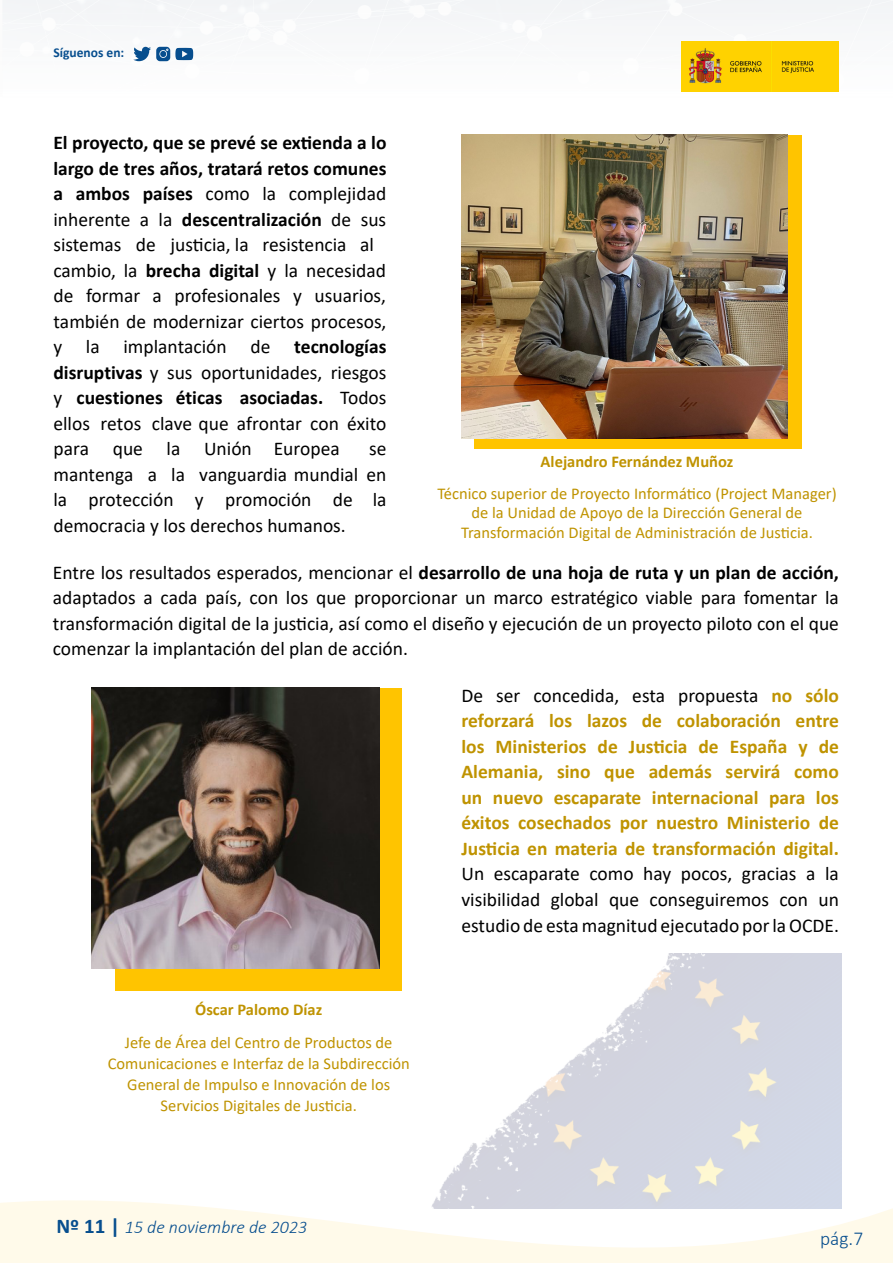
<style>
.page{position:relative;width:893px;height:1263px;background:#fff}
.page>*{position:absolute;margin:0;border:0;box-sizing:border-box;transform-origin:0 0}
.t1{font:19.5px/25.5px "Calibri";color:#000;text-align:justify}
.t2{font:700 19.5px/25.5px "Calibri";color:#bf9300;text-align:justify}
.t3{font:300 19.5px "Calibri";color:#074e8e}
.t4{font:italic 300 18px "Calibri";color:#074e8e}
.t5{font:16.5px/21px "Calibri";color:#bf9300;text-align:center}
.t6{font:700 16.5px "Calibri";color:#bf9300}
.t7{font:700 13.5px "Calibri";color:#074e8e}
.s1{font-weight:700}
.s2{font-weight:700;font-style:normal;font-size:21px}
.s3{font-weight:400;color:#000}
</style>
<div class="page">
<img style="left:3px;top:0;width:890px;height:92px">
<svg style="left:133px;top:47px;width:60px;height:14px"></svg>
<img style="left:681px;top:42px;width:157px;height:50px">
<svg style="left:0;top:1176px;width:893px;height:87px;fill:#fffaea"></svg>
<div style="left:116px;top:688px;width:286px;height:303px;background:#ffc400"></div>
<img style="left:92px;top:687px;width:288px;height:281px">
<div style="left:474px;top:135px;width:328px;height:314px;background:#ffc400"></div>
<img style="left:461px;top:134px;width:326px;height:304px">
<img style="left:422px;top:953px;width:419px;height:256px">
<p class="t7" style="left:53px;top:43px;width:72px">Síguenos en:</p>
<p class="t1" style="left:53px;top:129px;width:335px;text-align:left"><span class="s1">El proyecto, que se prevé se extienda a lo largo de tres años, tratará retos comunes a ambos países</span> como la complejidad inherente a la <span class="s1">descentralización</span> de sus sistemas de justicia, la resistencia al cambio, la <span class="s1">brecha digital</span> y la necesidad de formar a profesionales y usuarios, también de modernizar ciertos procesos, y la implantación de <span class="s1">tecnologías disruptivas</span> y sus oportunidades, riesgos y <span class="s1">cuestiones éticas asociadas.</span> Todos ellos retos clave que afrontar con éxito para que la Unión Europea</p>
<p class="t1" style="left:53px;top:435px;width:335px;text-indent:316px">se mantenga a la vanguardia mundial en la protección y promoción de la democracia y los derechos humanos.</p>
<p class="t1" style="left:53px;top:559px;width:788px">Entre los resultados esperados, mencionar el <span class="s1">desarrollo de una hoja de ruta y un plan de acción, </span>adaptados a cada país, con los que proporcionar un marco estratégico viable para fomentar la transformación digital de la justicia, así como el diseño y ejecución de un proyecto piloto con el que comenzar la implantación del plan de acción.</p>
<p class="t6" style="left:541px;top:450px;width:194px">Alejandro Fernández Muñoz</p>
<p class="t5" style="left:437px;top:483px;width:401px;line-height:19.5px">Técnico superior de Proyecto Informático (Project Manager) de la Unidad de Apoyo de la Dirección General de<br>Transformación Digital de Administración de Justicia.</p>
<p class="t6" style="left:195px;top:998px;width:129px">Óscar Palomo Díaz</p>
<p class="t5" style="left:108px;top:1032px;width:304px">Jefe de Área del Centro de Productos de Comunicaciones e Interfaz de la Subdirección General de Impulso e Innovación de los Servicios Digitales de Justicia.</p>
<p class="t4" style="left:56px;top:1216px;width:252px"><span class="s2">Nº 11 |</span> 15 de noviembre de 2023</p>
<p class="t2" style="left:461px;top:682px;width:379px"><span class="s3">De ser concedida, esta propuesta</span> no sólo reforzará los lazos de colaboración entre los Ministerios de Justicia de España y de Alemania, sino que además servirá como un nuevo escaparate internacional para los éxitos cosechados por nuestro Ministerio de Justicia en materia de transformación digital.</p>
<p class="t1" style="left:461px;top:861px;width:379px">Un escaparate como hay pocos, gracias a la visibilidad global que conseguiremos con un estudio de esta magnitud ejecutado por la OCDE.</p>
<p class="t3" style="left:820px;top:1226px;width:45px">pág.7</p>
</div>
